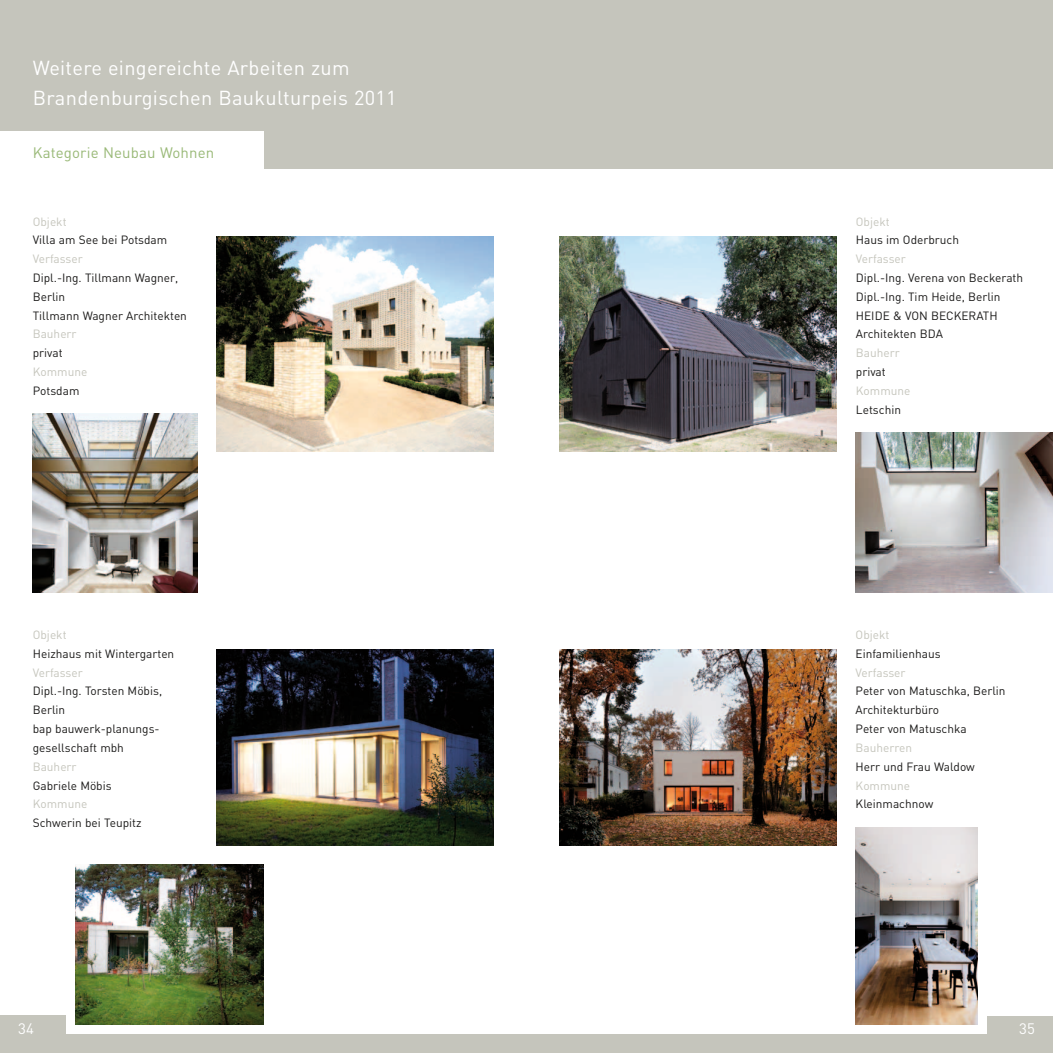
<style>
.page{position:relative;width:1053px;height:1053px;background:#fff}
.page>*{position:absolute;margin:0;border:0;box-sizing:border-box;transform-origin:0 0}
.t1{font:20px/30px "DIN";letter-spacing:.015em;color:#fff}
.t2{font:15px "DIN";letter-spacing:.01em;color:#99b977}
.t3{font:15px "DIN";color:#fff}
.t4{font:11.88px/18.8px "DIN";color:#1a1918}
.t5{font:11.88px "DIN";color:#c5c5bc}
</style>
<div class="page">
<div style="left:0;top:0;width:526px;height:1052px;background:#c5c5bc"></div>
<div style="left:66px;top:996px;width:472px;height:37px;background:#fff"></div>
<div style="left:526px;top:0;width:526px;height:1052px;background:#c5c5bc"></div>
<div style="left:526px;top:169px;width:526px;height:846px;background:#fff"></div>
<div style="left:526px;top:996px;width:461px;height:37px;background:#fff"></div>
<div style="left:0;top:169px;width:526px;height:845px;background:#fff"></div>
<img style="left:216px;top:649px;width:277px;height:196px">
<img style="left:216px;top:236px;width:277px;height:215px">
<div style="left:0;top:132px;width:263px;height:75px;background:#fff"></div>
<img style="left:33px;top:413px;width:164px;height:179px">
<img style="left:855px;top:432px;width:197px;height:160px">
<img style="left:559px;top:649px;width:277px;height:196px">
<img style="left:559px;top:236px;width:277px;height:215px">
<img style="left:75px;top:864px;width:188px;height:160px">
<img style="left:855px;top:827px;width:122px;height:197px">
<h1 class="t1" style="left:33px;top:52px;width:365px">Weitere eingereichte Arbeiten zum<br>Brandenburgischen Baukulturpeis 2011</h1>
<p class="t2" style="left:33px;top:143px;width:183px">Kategorie Neubau Wohnen</p>
<h1 class="t1" style="left:375px;top:82px;width:23px">09</h1>
<p class="t5" style="left:33px;top:214px;width:35px">Objekt</p>
<p class="t4" style="left:33px;top:230px;width:136px">Villa am See bei Potsdam</p>
<p class="t5" style="left:33px;top:251px;width:51px">Verfasser</p>
<p class="t4" style="left:33px;top:268px;width:156px">Dipl.-Ing. Tillmann Wagner,<br>Berlin<br>Tillmann Wagner Architekten</p>
<p class="t5" style="left:33px;top:326px;width:45px">Bauherr</p>
<p class="t4" style="left:33px;top:343px;width:31px">privat</p>
<p class="t5" style="left:33px;top:364px;width:56px">Kommune</p>
<p class="t4" style="left:33px;top:381px;width:48px">Potsdam</p>
<p class="t5" style="left:33px;top:627px;width:35px">Objekt</p>
<p class="t4" style="left:33px;top:644px;width:143px">Heizhaus mit Wintergarten</p>
<p class="t5" style="left:33px;top:665px;width:51px">Verfasser</p>
<p class="t4" style="left:33px;top:681px;width:131px">Dipl.-Ing. Torsten Möbis,<br>Berlin<br>bap bauwerk-planungs&shy;gesellschaft mbh</p>
<p class="t5" style="left:33px;top:759px;width:45px">Bauherr</p>
<p class="t4" style="left:33px;top:775px;width:80px">Gabriele Möbis</p>
<p class="t5" style="left:33px;top:796px;width:56px">Kommune</p>
<p class="t4" style="left:33px;top:813px;width:110px">Schwerin bei Teupitz</p>
<p class="t3" style="left:18px;top:1018px;width:17px">34</p>
<p class="t5" style="left:855px;top:214px;width:35px">Objekt</p>
<p class="t4" style="left:855px;top:230px;width:105px">Haus im Oderbruch</p>
<p class="t5" style="left:855px;top:251px;width:51px">Verfasser</p>
<p class="t4" style="left:855px;top:268px;width:169px">Dipl.-Ing. Verena von Beckerath<br>Dipl.-Ing. Tim Heide, Berlin<br>HEIDE &amp; VON BECKERATH<br>Architekten BDA</p>
<p class="t5" style="left:855px;top:345px;width:45px">Bauherr</p>
<p class="t4" style="left:855px;top:362px;width:31px">privat</p>
<p class="t5" style="left:855px;top:383px;width:56px">Kommune</p>
<p class="t4" style="left:855px;top:399px;width:47px">Letschin</p>
<p class="t5" style="left:855px;top:627px;width:35px">Objekt</p>
<p class="t4" style="left:855px;top:644px;width:86px">Einfamilienhaus</p>
<p class="t5" style="left:855px;top:665px;width:51px">Verfasser</p>
<p class="t4" style="left:855px;top:681px;width:151px">Peter von Matuschka, Berlin<br>Architekturbüro<br>Peter von Matuschka</p>
<p class="t5" style="left:855px;top:740px;width:58px">Bauherren</p>
<p class="t4" style="left:855px;top:756px;width:121px">Herr und Frau Waldow</p>
<p class="t5" style="left:855px;top:777px;width:56px">Kommune</p>
<p class="t4" style="left:855px;top:794px;width:79px">Kleinmachnow</p>
<p class="t3" style="left:1019px;top:1018px;width:17px">35</p>
</div>
